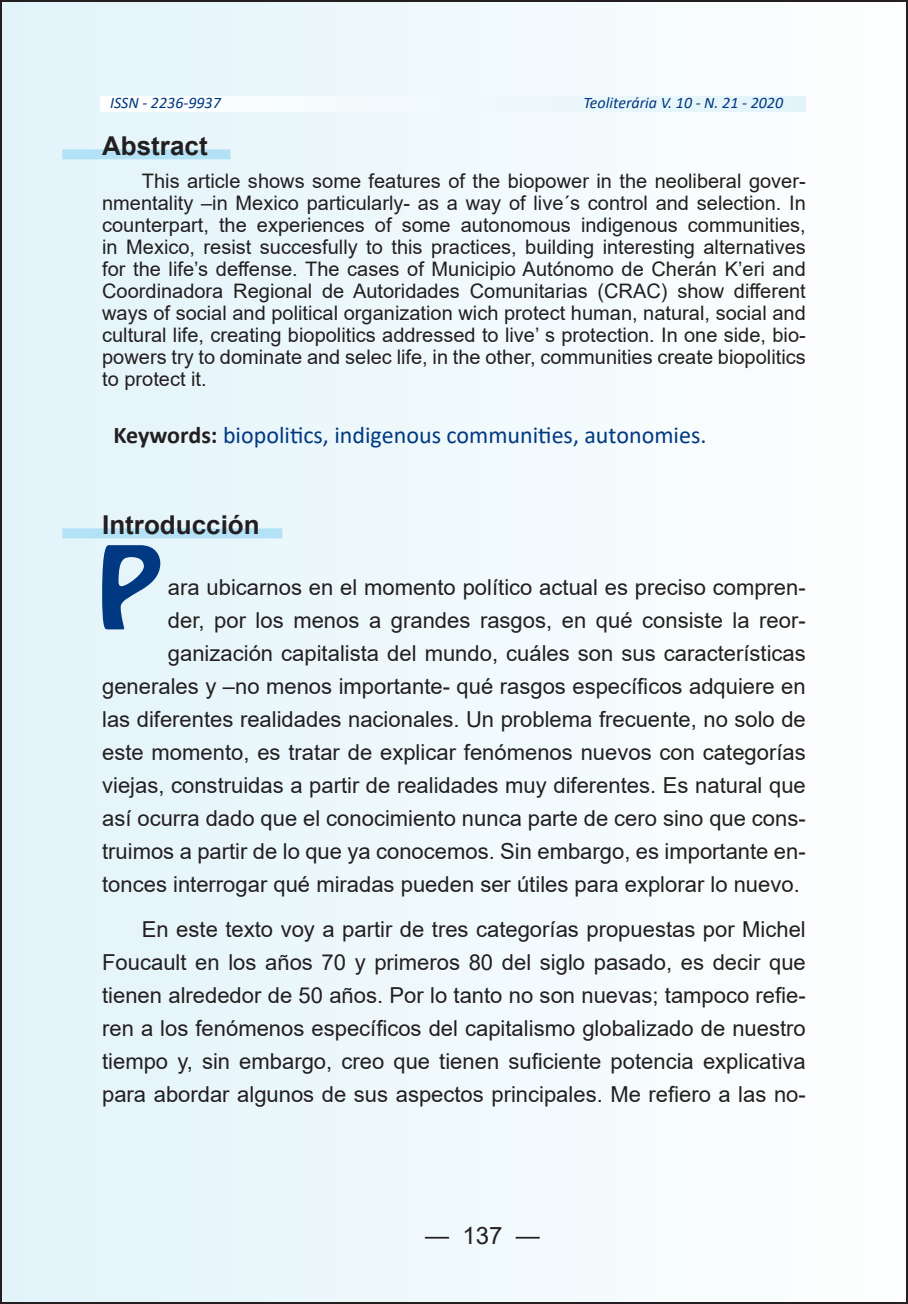
<style>
.page{position:relative;width:908px;height:1304px;background:#fff}
.page>*{position:absolute;margin:0;border:0;box-sizing:border-box;transform-origin:0 0}
.t1{font:101.2px "Hobo Std";color:#003882}
.t2{font:700 26px "Arial";color:#231f20}
.t3{font:24px "Calibri";color:#003882}
.t4{font:24px "Arial";color:#231f20}
.t5{font:22px/33px "Arial";color:#231f20;text-align:right}
.t6{font:20px/22px "Arial";color:#231f20;text-align:justify}
.t7{font:italic 16px "Calibri";color:#003882}
.s1{font-weight:700;color:#231f20}
</style>
<div class="page">
<div style="left:1px;top:1px;width:905px;height:1302px;background:linear-gradient(to right,#e2f4fa,#fefefe)"></div>
<svg style="left:100px;top:96px;width:705px;height:15px"></svg>
<div style="left:62px;top:149px;width:168px;height:10px;background:#b3e2f6"></div>
<div style="left:62px;top:528px;width:220px;height:10px;background:#b3e2f6"></div>
<p class="t7" style="left:110px;top:92px;width:112px">ISSN - 2236-9937</p>
<p class="t7" style="left:583px;top:92px;width:201px">Teoliterária V. 10 - N. 21 - 2020</p>
<p class="t2" style="left:102px;top:128px;width:107px">Abstract</p>
<p class="t6" style="left:102px;top:170px;width:705px;text-indent:40px">This article shows some features of the biopower in the neoliberal gover&shy;nmentality –in Mexico particularly- as a way of live´s control and selection. In counterpart, the experiences of some autonomous indigenous communities, in Mexico, resist succesfully to this practices, building interesting alternatives for the life’s deffense. The cases of Municipio Autónomo de Cherán K’eri and Coordinadora Regional de Autoridades Comunitarias (CRAC) show different ways of social and political organization wich protect human, natural, social and cultural life, creating biopolitics addressed to live’ s protection. In one side, bio&shy;powers try to dominate and selec life, in the other, communities create biopolitics to protect it.</p>
<p class="t3" style="left:113px;top:418px;width:594px"><span class="s1">Keywords:</span> biopolitics, indigenous communities, autonomies.</p>
<p class="t2" style="left:102px;top:507px;width:159px">Introducción</p>
<h1 class="t1" style="left:97px;top:518px;width:65px">P</h1>
<p class="t5" style="left:102px;top:571px;width:704px">ara ubicarnos en el momento político actual es preciso compren-<br>der, por los menos a grandes rasgos, en qué consiste la reor&shy;ganización capitalista del mundo, cuáles son sus características generales y –no menos importante- qué rasgos específicos adquiere en las diferentes realidades nacionales. Un problema frecuente, no solo de este momento, es tratar de explicar fenómenos nuevos con categorías viejas, construidas a partir de realidades muy diferentes. Es natural que así ocurra dado que el conocimiento nunca parte de cero sino que cons&shy;truimos a partir de lo que ya conocemos. Sin embargo, es importante en&shy;tonces interrogar qué miradas pueden ser útiles para explorar lo nuevo.</p>
<p class="t5" style="left:102px;top:912px;width:705px;text-align:justify;text-indent:40px">En este texto voy a partir de tres categorías propuestas por Michel Foucault en los años 70 y primeros 80 del siglo pasado, es decir que tienen alrededor de 50 años. Por lo tanto no son nuevas; tampoco refie&shy;ren a los fenómenos específicos del capitalismo globalizado de nuestro tiempo y, sin embargo, creo que tienen suficiente potencia explicativa para abordar algunos de sus aspectos principales. Me refiero a las no-</p>
<p class="t4" style="left:425px;top:1218px;width:116px">— 137 —</p>
</div>
